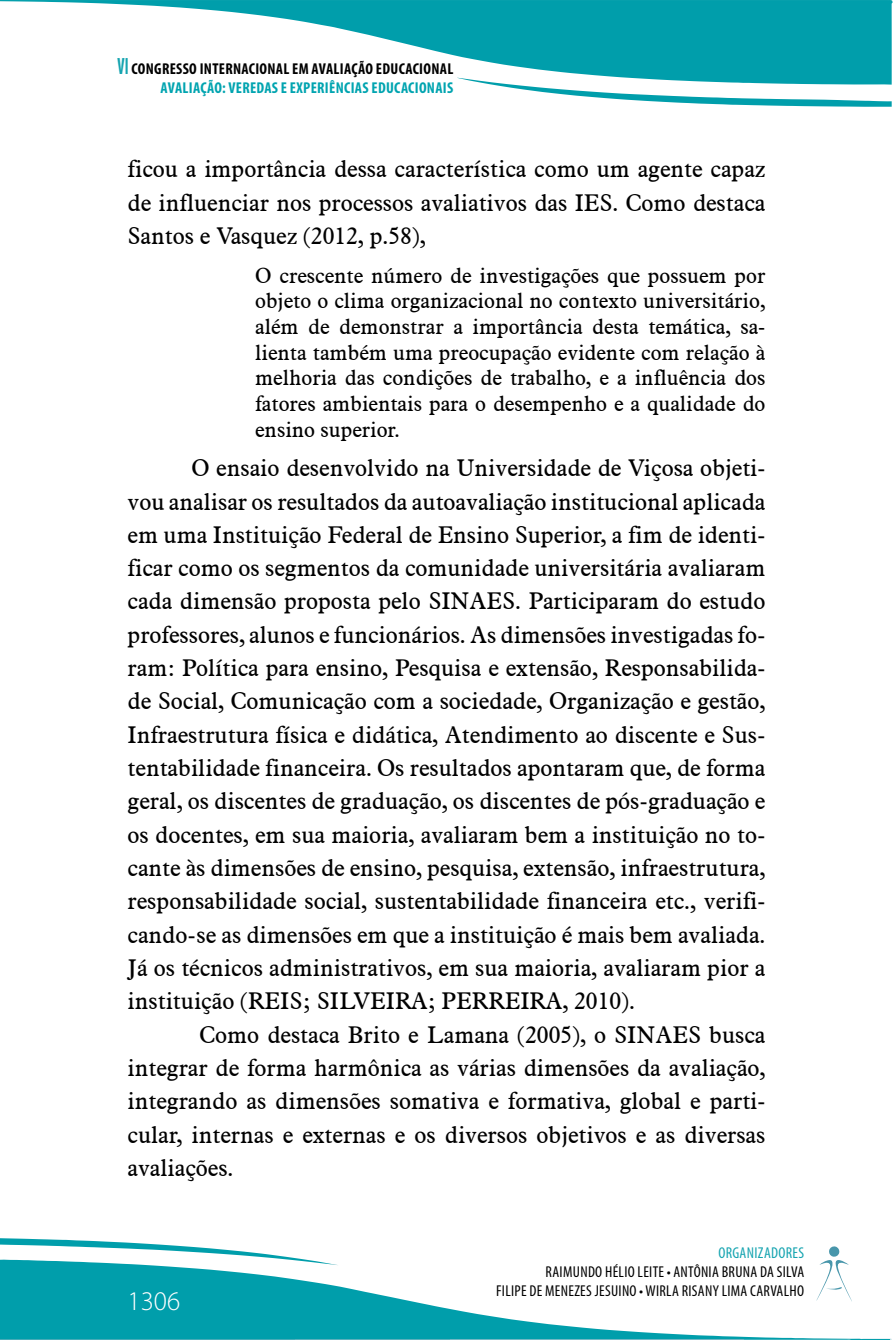
<style>
.page{position:relative;width:893px;height:1340px;background:#fff}
.page>*{position:absolute;margin:0;border:0;box-sizing:border-box;transform-origin:0 0}
.t1{font:300 27px "Myriad Pro";color:#fff}
.t2{font:23.62px/33.3px "Aldine 721 BT";color:#000;text-align:justify}
.RECUO{font:21.38px/25.7px "Aldine 721 BT";color:#000;text-align:justify}
.t3{font:700 condensed 15.75px/18.9px "Myriad Pro";letter-spacing:.02em;color:#000;text-align:right}
.t4{font:condensed 15.75px/18.9px "Myriad Pro";letter-spacing:.02em;color:#000;text-align:right}
.t5{font:condensed 15.75px "Myriad Pro";letter-spacing:.02em;color:#15a4b0}
.s1{font-size:23.62px;color:#15a4b0}
.s2{color:#00a4b0}
</style>
<div class="page">
<svg style="left:0;top:0;width:893px;height:78px;fill:#009eab"></svg>
<svg style="left:458px;top:78px;width:434px;height:29px"></svg>
<svg style="left:829px;top:1246px;width:11px;height:11px"></svg>
<svg style="left:0;top:1260px;width:859px;height:79px"></svg>
<hr style="left:0;top:1339px;width:295px;height:1px;background:#46abb7">
<hr style="left:450px;top:1339px;width:293px;height:1px;background:#72b8c4">
<hr style="left:295px;top:1339px;width:155px;height:1px;background:#5bb0bc">
<svg style="left:743px;top:1339px;width:108px;height:1px"></svg>
<svg style="left:859px;top:1338px;width:32px;height:1px"></svg>
<svg style="left:0;top:1238px;width:339px;height:27px"></svg>
<p class="t3" style="left:117px;top:59px;width:337px"><span class="s1">VI</span> CONGRESSO INTERNACIONAL EM AVALIAÇÃO EDUCACIONAL<br><span class="s2">AVALIAÇÃO: VEREDAS E EXPERIÊNCIAS EDUCACIONAIS</span></p>
<p class="t2" style="left:128px;top:152px;width:639px">ficou a importância dessa característica como um agente capaz de influenciar nos processos avaliativos das IES. Como destaca Santos e Vasquez (2012, p.58),</p>
<p class="RECUO" style="left:255px;top:262px;width:512px">O crescente número de investigações que possuem por objeto o clima organizacional no contexto universitário, além de demonstrar a importância desta temática, sa&shy;lienta também uma preocupação evidente com relação à melhoria das condições de trabalho, e a influência dos fatores ambientais para o desempenho e a qualidade do ensino superior.</p>
<p class="t2" style="left:128px;top:451px;width:639px;text-indent:64px">O ensaio desenvolvido na Universidade de Viçosa objeti&shy;vou analisar os resultados da autoavaliação institucional aplicada em uma Instituição Federal de Ensino Superior, a fim de identi&shy;ficar como os segmentos da comunidade universitária avaliaram cada dimensão proposta pelo SINAES. Participaram do estudo professores, alunos e funcionários. As dimensões investigadas fo&shy;ram: Política para ensino, Pesquisa e extensão, Responsabilida&shy;de Social, Comunicação com a sociedade, Organização e gestão, Infraestrutura física e didática, Atendimento ao discente e Sus&shy;tentabilidade financeira. Os resultados apontaram que, de forma geral, os discentes de graduação, os discentes de pós-graduação e os docentes, em sua maioria, avaliaram bem a instituição no to&shy;cante às dimensões de ensino, pesquisa, extensão, infraestrutura, responsabilidade social, sustentabilidade financeira etc., verifi&shy;cando-se as dimensões em que a instituição é mais bem avaliada.<br>Já os técnicos administrativos, em sua maioria, avaliaram pior a instituição (REIS; SILVEIRA; PERREIRA, 2010).</p>
<p class="t2" style="left:128px;top:1017px;width:639px;text-indent:72px">Como destaca Brito e Lamana (2005), o SINAES busca integrar de forma harmônica as várias dimensões da avaliação, integrando as dimensões somativa e formativa, global e parti&shy;cular, internas e externas e os diversos objetivos e as diversas avaliações.</p>
<p class="t1" style="left:102px;top:1274px;width:54px">1306</p>
<p class="t1" style="left:128px;top:1286px;width:54px">1306</p>
<p class="t5" style="left:718px;top:1242px;width:87px">ORGANIZADORES</p>
<p class="t4" style="left:496px;top:1261px;width:310px">RAIMUNDO HÉLIO LEITE • ANTÔNIA BRUNA DA SILVA<br>FILIPE DE MENEZES JESUINO • WIRLA RISANY LIMA CARVALHO</p>
</div>
